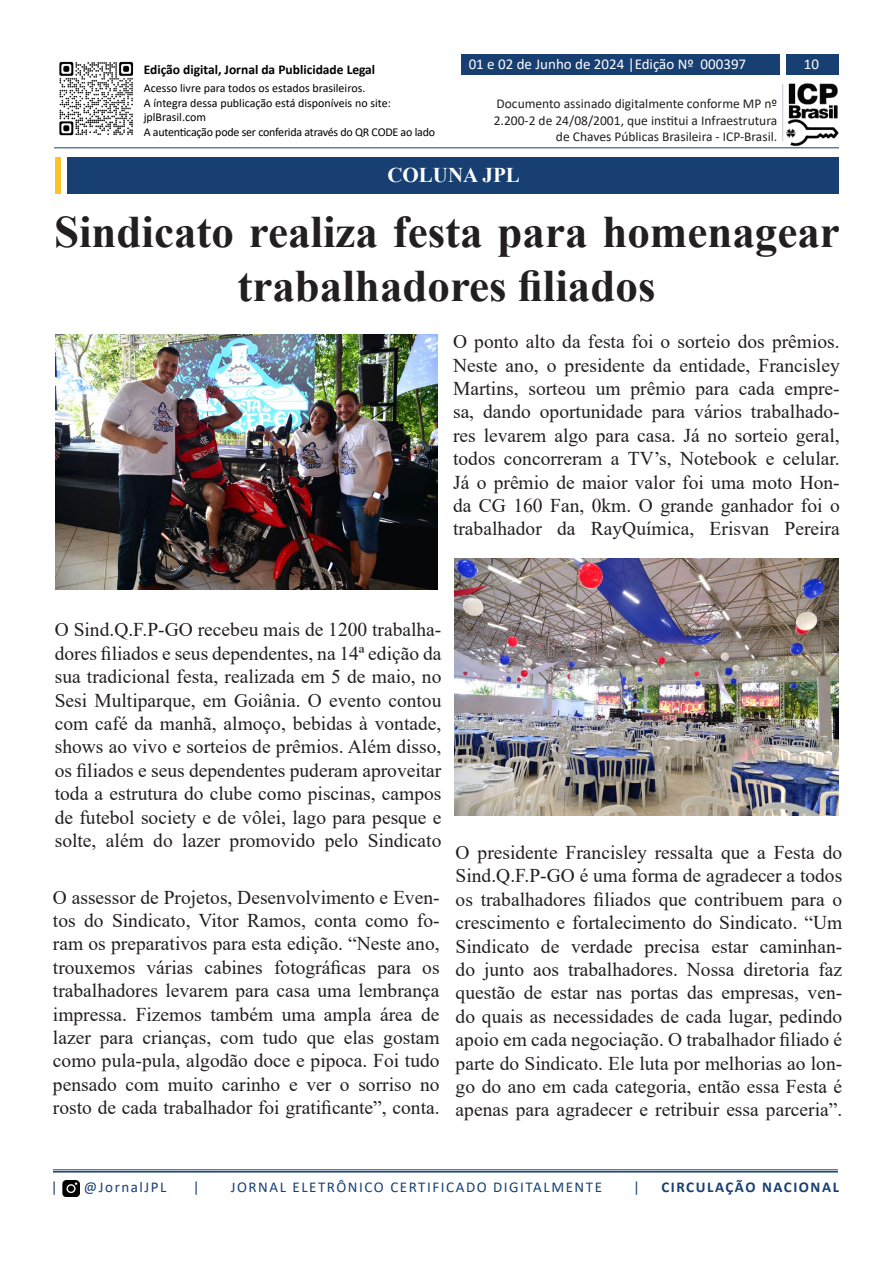
<style>
.page{position:relative;width:893px;height:1263px;background:#fff}
.page>*{position:absolute;margin:0;border:0;box-sizing:border-box;transform-origin:0 0}
.t1{font:700 45px/54px "Times New Roman";color:#231f20;text-align:center}
.t2{font:700 21px "Times New Roman";color:#fbfdfe}
.t3{font:19.5px/23.4px "Times New Roman";color:#231f20;text-align:justify}
.t4{font:15px "Calibri";letter-spacing:.105em;color:#173f72}
.t5{font:15px "Calibri";color:#fff}
.t6{font:700 15px "Calibri";letter-spacing:.105em;color:#173f72}
.t7{font:13.5px/16.2px "Calibri";color:#231f20;text-align:right}
.t8{font:700 13.5px "Calibri";color:#000}
.t9{font:12px/14.4px "Calibri";color:#000}
</style>
<div class="page">
<img style="left:55px;top:334px;width:383px;height:256px">
<div style="left:67px;top:157px;width:772px;height:36px;background:#173f72"></div>
<img style="left:59px;top:61px;width:75px;height:75px">
<img style="left:783px;top:83px;width:56px;height:64px">
<hr style="left:782px;top:84px;width:1px;height:57px;background:#c7c7d9">
<div style="left:786px;top:54px;width:53px;height:21px;background:#173f72"></div>
<div style="left:461px;top:54px;width:319px;height:21px;background:#173f72"></div>
<hr style="left:54px;top:147px;width:785px;height:1px;background:#173f72">
<hr style="left:53px;top:1169px;width:785px;height:1px;background:#173f72">
<hr style="left:53px;top:1171px;width:785px;height:1px;background:#173f72">
<img style="left:62px;top:1180px;width:18px;height:16px">
<div style="left:55px;top:157px;width:5px;height:36px;background:#fec427"></div>
<img style="left:455px;top:559px;width:384px;height:256px">
<p class="t8" style="left:144px;top:60px;width:233px">Edição digital, Jornal da Publicidade Legal</p>
<p class="t9" style="left:144px;top:81px;width:293px">Acesso livre para todos os estados brasileiros.<br>A íntegra dessa publicação está disponíveis no site: jplBrasil.com<br>A autenticação pode ser conferida através do QR CODE ao lado</p>
<p class="t5" style="left:469px;top:54px;width:279px">01 e 02 de Junho de 2024 |Edição Nº 000397</p>
<p class="t5" style="left:804px;top:54px;width:17px">10</p>
<p class="t7" style="left:494px;top:95px;width:285px">Documento assinado digitalmente conforme MP nº<br>2.200-2 de 24/08/2001, que institui a Infraestrutura de Chaves Públicas Brasileira - ICP-Brasil.</p>
<p class="t2" style="left:387px;top:160px;width:134px">COLUNA JPL</p>
<h1 class="t1" style="left:54px;top:204px;width:787px">Sindicato realiza festa para homenagear trabalhadores filiados</h1>
<p class="t3" style="left:453px;top:329px;width:388px">O ponto alto da festa foi o sorteio dos prêmios.<br>Neste ano, o presidente da entidade, Francisley Martins, sorteou um prêmio para cada empre&shy;sa, dando oportunidade para vários trabalhado&shy;res levarem algo para casa. Já no sorteio geral, todos concorreram a TV’s, Notebook e celular.<br>Já o prêmio de maior valor foi uma moto Hon&shy;da CG 160 Fan, 0km. O grande ganhador foi o trabalhador da RayQuímica, Erisvan Pereira</p>
<p class="t3" style="left:55px;top:617px;width:388px">O Sind.Q.F.P-GO recebeu mais de 1200 trabalha&shy;dores filiados e seus dependentes, na 14ª edição da sua tradicional festa, realizada em 5 de maio, no Sesi Multiparque, em Goiânia. O evento contou com café da manhã, almoço, bebidas à vontade, shows ao vivo e sorteios de prêmios. Além disso, os filiados e seus dependentes puderam aproveitar toda a estrutura do clube como piscinas, campos de futebol society e de vôlei, lago para pesque e solte, além do lazer promovido pelo Sindicato</p>
<p class="t3" style="left:53px;top:885px;width:388px">O assessor de Projetos, Desenvolvimento e Even&shy;tos do Sindicato, Vitor Ramos, conta como fo&shy;ram os preparativos para esta edição. “Neste ano, trouxemos várias cabines fotográficas para os trabalhadores levarem para casa uma lembrança impressa. Fizemos também uma ampla área de lazer para crianças, com tudo que elas gostam como pula-pula, algodão doce e pipoca. Foi tudo pensado com muito carinho e ver o sorriso no rosto de cada trabalhador foi gratificante”, conta.</p>
<p class="t3" style="left:456px;top:840px;width:388px">O presidente Francisley ressalta que a Festa do Sind.Q.F.P-GO é uma forma de agradecer a todos os trabalhadores filiados que contribuem para o crescimento e fortalecimento do Sindicato. “Um Sindicato de verdade precisa estar caminhan&shy;do junto aos trabalhadores. Nossa diretoria faz questão de estar nas portas das empresas, ven&shy;do quais as necessidades de cada lugar, pedindo apoio em cada negociação. O trabalhador filiado é parte do Sindicato. Ele luta por melhorias ao lon&shy;go do ano em cada categoria, então essa Festa é apenas para agradecer e retribuir essa parceria”.</p>
<p class="t4" style="left:51px;top:1177px;width:8px">|</p>
<p class="t4" style="left:84px;top:1177px;width:84px">@JornalJPL</p>
<p class="t4" style="left:193px;top:1177px;width:8px">|</p>
<p class="t4" style="left:231px;top:1177px;width:373px">JORNAL ELETRÔNICO CERTIFICADO DIGITALMENTE</p>
<p class="t4" style="left:633px;top:1177px;width:8px">|</p>
<p class="t6" style="left:661px;top:1177px;width:179px">CIRCULAÇÃO NACIONAL</p>
</div>
